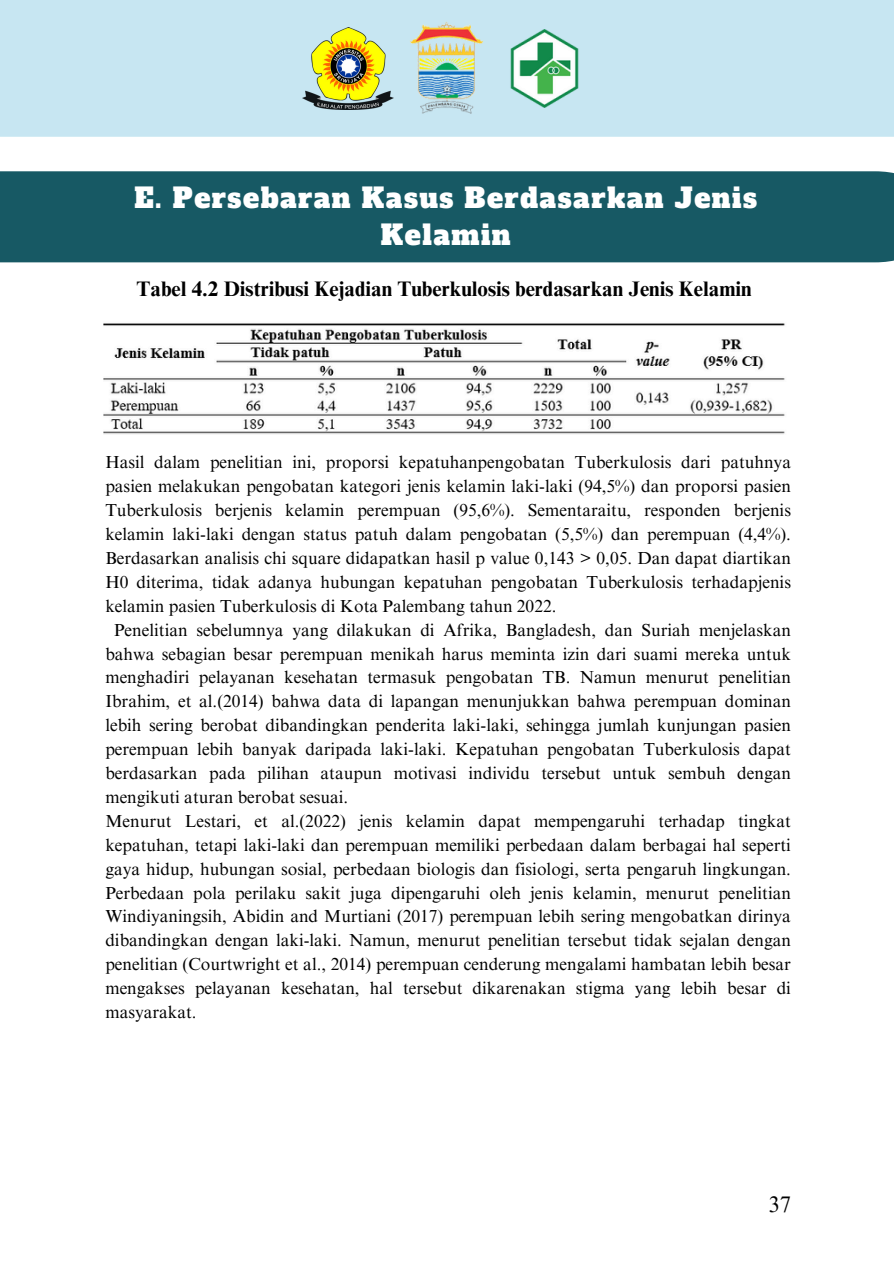
<style>
.page{position:relative;width:894px;height:1264px;background:#fff}
.page>*{position:absolute;margin:0;border:0;box-sizing:border-box;transform-origin:0 0}
.t1{font:27px/37.2px "Alfa Slab One";letter-spacing:.055em;color:#fff;text-align:center}
.t2{font:22.5px "Times NRMT Pro";color:#000}
.t3{font:700 21px "Times NRMT Pro";color:#000}
.t4{font:17.4px/23.9px "Times NRMT Pro";color:#000;text-align:justify}
</style>
<div class="page">
<div style="left:0;top:0;width:893px;height:137px;background:#c7e6f2"></div>
<img style="left:501px;top:29px;width:89px;height:79px">
<img style="left:302px;top:27px;width:91px;height:83px">
<img style="left:400px;top:21px;width:95px;height:95px">
<img style="left:104px;top:323px;width:681px;height:111px">
<div style="left:0;top:171px;width:893px;height:91px;background:#175964"></div>
<p class="t1" style="left:134px;top:180px;width:624px">E. Persebaran Kasus Berdasarkan Jenis<br>Kelamin</p>
<p class="t3" style="left:137px;top:281px;width:616px">Tabel 4.2 Distribusi Kejadian Tuberkulosis berdasarkan Jenis Kelamin</p>
<h2 class="t4" style="left:105px;top:452px;width:687px">Hasil dalam penelitian ini, proporsi kepatuhanpengobatan Tuberkulosis dari patuhnya pasien melakukan pengobatan kategori jenis kelamin laki-laki (94,5%) dan proporsi pasien Tuberkulosis berjenis kelamin perempuan (95,6%). Sementaraitu, responden berjenis kelamin laki-laki dengan status patuh dalam pengobatan (5,5%) dan perempuan (4,4%).<br>Berdasarkan analisis chi square didapatkan hasil p value 0,143 &gt; 0,05. Dan dapat diartikan H0 diterima, tidak adanya hubungan kepatuhan pengobatan Tuberkulosis terhadapjenis kelamin pasien Tuberkulosis di Kota Palembang tahun 2022.</h2>
<p class="t4" style="left:105px;top:620px;width:687px;text-indent:9px">Penelitian sebelumnya yang dilakukan di Afrika, Bangladesh, dan Suriah menjelaskan bahwa sebagian besar perempuan menikah harus meminta izin dari suami mereka untuk menghadiri pelayanan kesehatan termasuk pengobatan TB. Namun menurut penelitian Ibrahim, et al.(2014) bahwa data di lapangan menunjukkan bahwa perempuan dominan lebih sering berobat dibandingkan penderita laki-laki, sehingga jumlah kunjungan pasien perempuan lebih banyak daripada laki-laki. Kepatuhan pengobatan Tuberkulosis dapat berdasarkan pada pilihan ataupun motivasi individu tersebut untuk sembuh dengan mengikuti aturan berobat sesuai.</p>
<p class="t4" style="left:105px;top:811px;width:687px">Menurut Lestari, et al.(2022) jenis kelamin dapat mempengaruhi terhadap tingkat kepatuhan, tetapi laki-laki dan perempuan memiliki perbedaan dalam berbagai hal seperti gaya hidup, hubungan sosial, perbedaan biologis dan fisiologi, serta pengaruh lingkungan.<br>Perbedaan pola perilaku sakit juga dipengaruhi oleh jenis kelamin, menurut penelitian Windiyaningsih, Abidin and Murtiani (2017) perempuan lebih sering mengobatkan dirinya dibandingkan dengan laki-laki. Namun, menurut penelitian tersebut tidak sejalan dengan penelitian (Courtwright et al., 2014) perempuan cenderung mengalami hambatan lebih besar mengakses pelayanan kesehatan, hal tersebut dikarenakan stigma yang lebih besar di masyarakat.</p>
<p class="t2" style="left:768px;top:1195px;width:24px">37</p>
</div>
